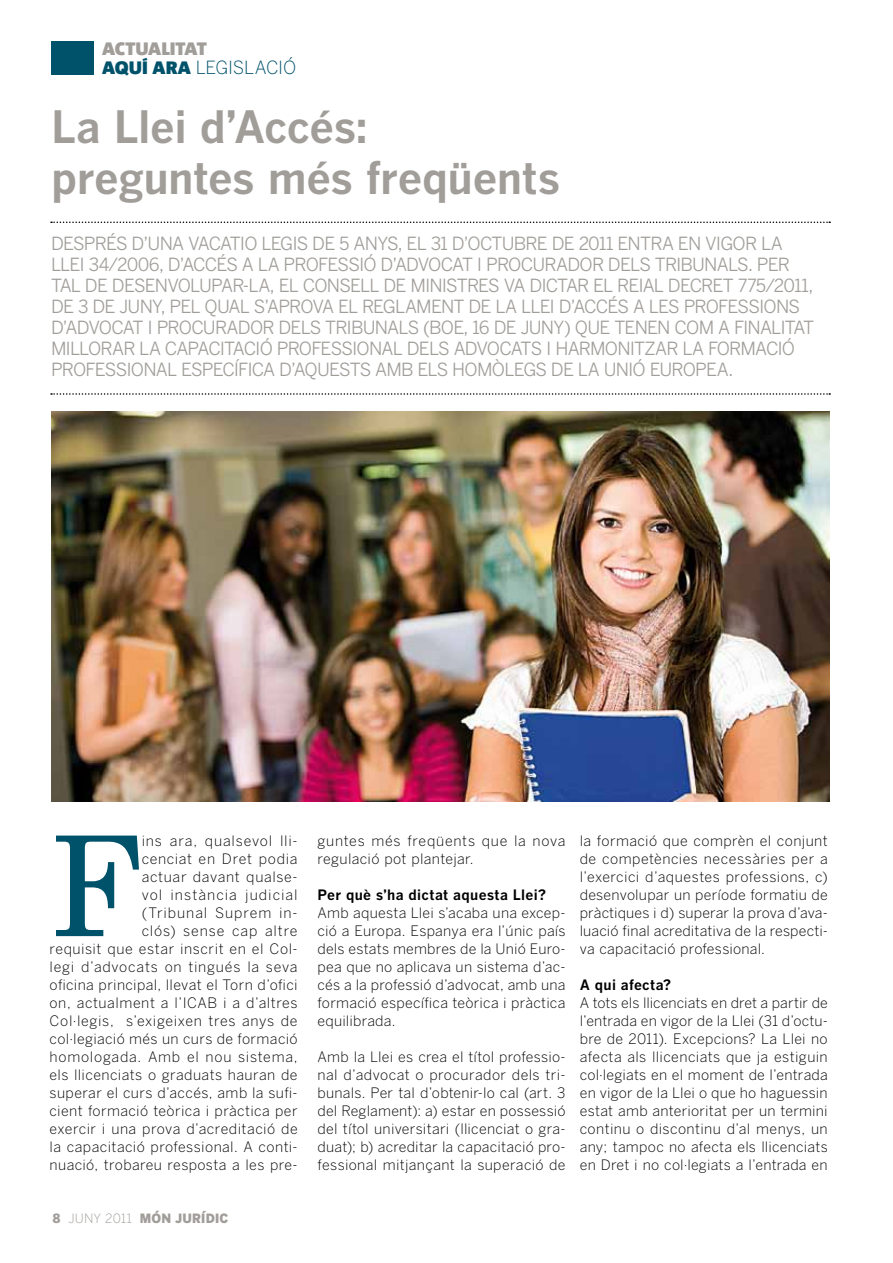
<style>
.page{position:relative;width:893px;height:1263px;background:#fff}
.page>*{position:absolute;margin:0;border:0;box-sizing:border-box;transform-origin:0 0}
.t1{font:136.05px "Nimrod";color:#00526b}
.t2{font:700 44.25px/51px "Benton Gothic";letter-spacing:-.015em;color:#a19e9a}
.t3{font:18px/21px "Benton Gothic";letter-spacing:-.05em;color:#a19e9a}
.t4{font:300 18px "Benton Gothic";letter-spacing:-.01em;color:#00526b}
.t5{font:900 18px "Corpid";letter-spacing:-.005em;color:#a19e9a}
.t6{font:300 14.25px/18px "Benton Gothic";letter-spacing:.03em;color:#000;text-align:justify}
.t7{font:700 14.25px "Benton Gothic";letter-spacing:.02em;color:#000}
.t8{font:900 12.75px "Benton Gothic";letter-spacing:.015em;color:#a19e9a}
.s1{font-family:"Corpid";font-weight:900}
.s2{font-weight:300}
</style>
<div class="page">
<div style="left:51px;top:41px;width:43px;height:33px;background:#00526b"></div>
<svg style="left:51px;top:221px;width:779px;height:2px"></svg>
<svg style="left:51px;top:393px;width:779px;height:2px"></svg>
<img style="left:51px;top:412px;width:778px;height:389px">
<p class="t5" style="left:102px;top:37px;width:106px">ACTUALITAT</p>
<p class="t4" style="left:102px;top:57px;width:196px"><span class="s1">AQUÍ ARA</span> LEGISLACIÓ</p>
<h2 class="t2" style="left:51px;top:100px;width:511px">La Llei d’Accés: preguntes més freqüents</h2>
<p class="t3" style="left:51px;top:233px;width:765px">DESPRÉS D’UNA VACATIO LEGIS DE 5 ANYS, EL 31 D’OCTUBRE DE 2011 ENTRA EN VIGOR LA LLEI 34/2006, D’ACCÉS A LA PROFESSIÓ D’ADVOCAT I PROCURADOR DELS TRIBUNALS. PER TAL DE DESENVOLUPAR-LA, EL CONSELL DE MINISTRES VA DICTAR EL REIAL DECRET 775/2011, DE 3 DE JUNY, PEL QUAL S’APROVA EL REGLAMENT DE LA LLEI D’ACCÉS A LES PROFESSIONS D’ADVOCAT I PROCURADOR DELS TRIBUNALS (BOE, 16 DE JUNY) QUE TENEN COM A FINALITAT MILLORAR LA CAPACITACIÓ PROFESSIONAL DELS ADVOCATS I HARMONITZAR LA FORMACIÓ PROFESSIONAL ESPECÍFICA D’AQUESTS AMB ELS HOMÒLEGS DE LA UNIÓ EUROPEA.</p>
<p class="t6" style="left:50px;top:832px;width:250px;text-align:right">ins ara, qualsevol lli-<br>cenciat en Dret podia<br>actuar davant qualse-<br>vol instància judicial<br>(Tribunal Suprem in-<br>clós) sense cap altre<br>requisit que estar inscrit en el Col&shy;legi d’advocats on tingués la seva oficina principal, llevat el Torn d’ofici on, actualment a l’ICAB i a d’altres<br>Col·legis, s’exigeixen tres anys de col·legiació més un curs de formació homologada. Amb el nou sistema, els llicenciats o graduats hauran de superar el curs d’accés, amb la sufi&shy;cient formació teòrica i pràctica per exercir i una prova d’acreditació de la capacitació professional. A conti&shy;nuació, trobareu resposta a les pre-</p>
<p class="t8" style="left:53px;top:1210px;width:177px">8 <span class="s2">JUNY 2011</span> MÓN JURÍDIC</p>
<h1 class="t1" style="left:50px;top:805px;width:92px">F</h1>
<p class="t6" style="left:317px;top:832px;width:250px">guntes més freqüents que la nova regulació pot plantejar.</p>
<p class="t7" style="left:317px;top:886px;width:230px">Per què s’ha dictat aquesta Llei?</p>
<p class="t6" style="left:317px;top:904px;width:250px">Amb aquesta Llei s’acaba una excep&shy;ció a Europa. Espanya era l’únic país dels estats membres de la Unió Euro&shy;pea que no aplicava un sistema d’ac&shy;cés a la professió d’advocat, amb una formació específica teòrica i pràctica equilibrada.</p>
<p class="t6" style="left:317px;top:1048px;width:250px">Amb la Llei es crea el títol professio&shy;nal d’advocat o procurador dels tri&shy;bunals. Per tal d’obtenir-lo cal (art. 3 del Reglament): a) estar en possessió del títol universitari (llicenciat o gra&shy;duat); b) acreditar la capacitació pro&shy;fessional mitjançant la superació de</p>
<p class="t6" style="left:580px;top:832px;width:250px">la formació que comprèn el conjunt de competències necessàries per a l’exercici d’aquestes professions, c) desenvolupar un període formatiu de pràctiques i d) superar la prova d’ava&shy;luació final acreditativa de la respecti&shy;va capacitació professional.</p>
<p class="t7" style="left:580px;top:976px;width:93px">A qui afecta?</p>
<p class="t6" style="left:580px;top:994px;width:250px">A tots els llicenciats en dret a partir de l’entrada en vigor de la Llei (31 d’octu&shy;bre de 2011). Excepcions? La Llei no afecta als llicenciats que ja estiguin col·legiats en el moment de l’entrada en vigor de la Llei o que ho haguessin estat amb anterioritat per un termini continu o discontinu d’al menys, un any; tampoc no afecta els llicenciats en Dret i no col·legiats a l’entrada en</p>
</div>
